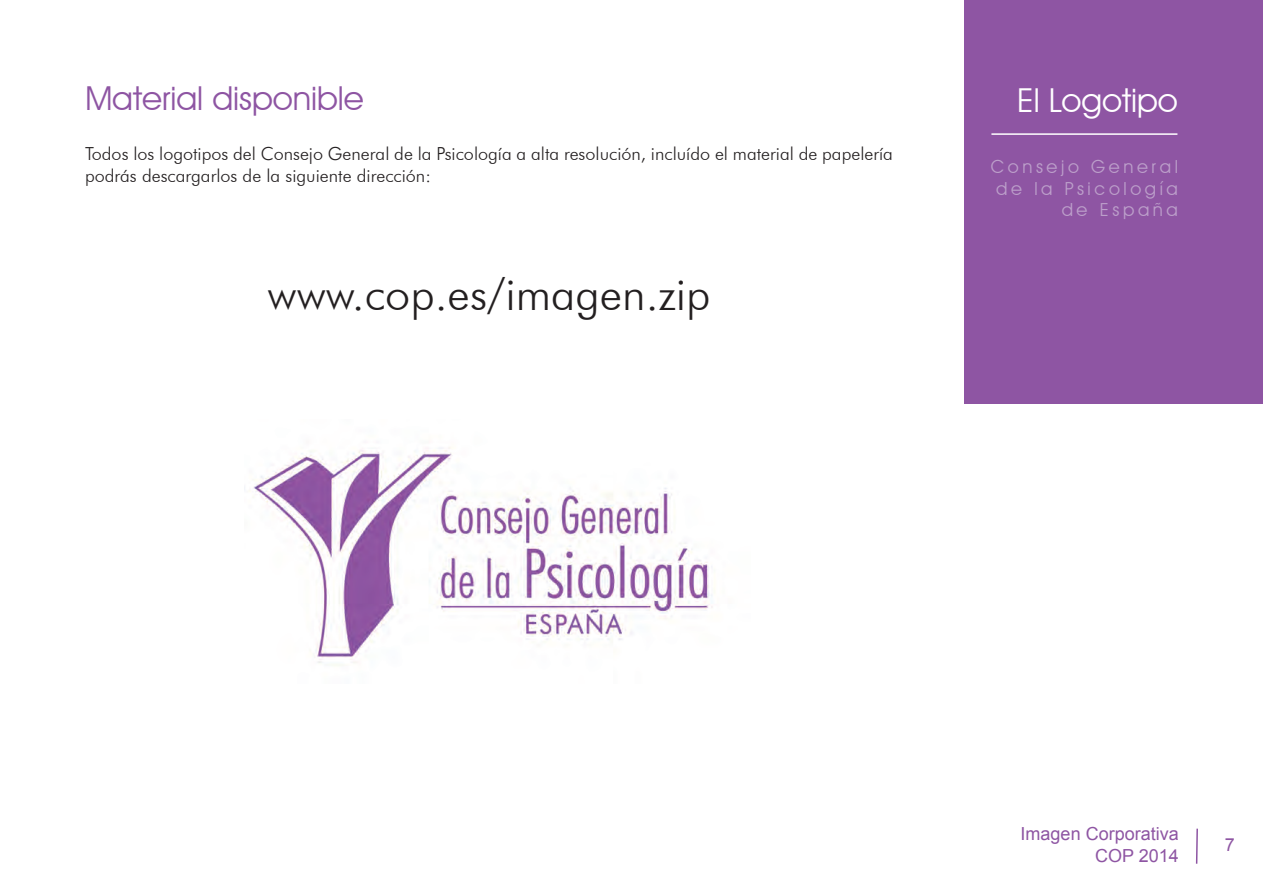
<style>
.page{position:relative;width:1263px;height:893px;background:#fff}
.page>*{position:absolute;margin:0;border:0;box-sizing:border-box;transform-origin:0 0}
.t1{font:300 45px "Futura BT";color:#231f20}
.t2{font:33px "Avant Garde IT Cby BT";color:#8e55a3}
.t3{font:33px "Avant Garde IT Cby BT";color:#fff}
.t4{font:300 18px/21.6px "Futura BT";color:#231f20}
.t5{font:18px/21.6px "Avant Garde IT Cby BT";letter-spacing:.2em;color:#bc9fca;text-align:right}
.t6{font:18px/21.6px "Arial";color:#8e55a3;text-align:right}
</style>
<div class="page">
<svg style="left:1195px;top:828px;width:3px;height:36px"></svg>
<div style="left:965px;top:0;width:298px;height:404px;background:#8e55a3"></div>
<hr style="left:991px;top:133px;width:186px;height:2px;background:#fff">
<img style="left:249px;top:447px;width:466px;height:219px">
<h2 class="t2" style="left:85px;top:78px;width:280px">Material disponible</h2>
<p class="t4" style="left:85px;top:143px;width:809px">Todos los logotipos del Consejo General de la Psicología a alta resolución, incluído el material de papelería podrás descargarlos de la siguiente dirección:</p>
<h1 class="t1" style="left:268px;top:267px;width:444px">www.cop.es/imagen.zip</h1>
<h2 class="t3" style="left:1017px;top:81px;width:162px">El Logotipo</h2>
<p class="t5" style="left:991px;top:156px;width:189px">Consejo General de la Psicología de España</p>
<p class="t6" style="left:1021px;top:823px;width:160px">Imagen Corporativa<br>COP 2014</p>
<p class="t6" style="left:1225px;top:834px;width:12px">7</p>
</div>
